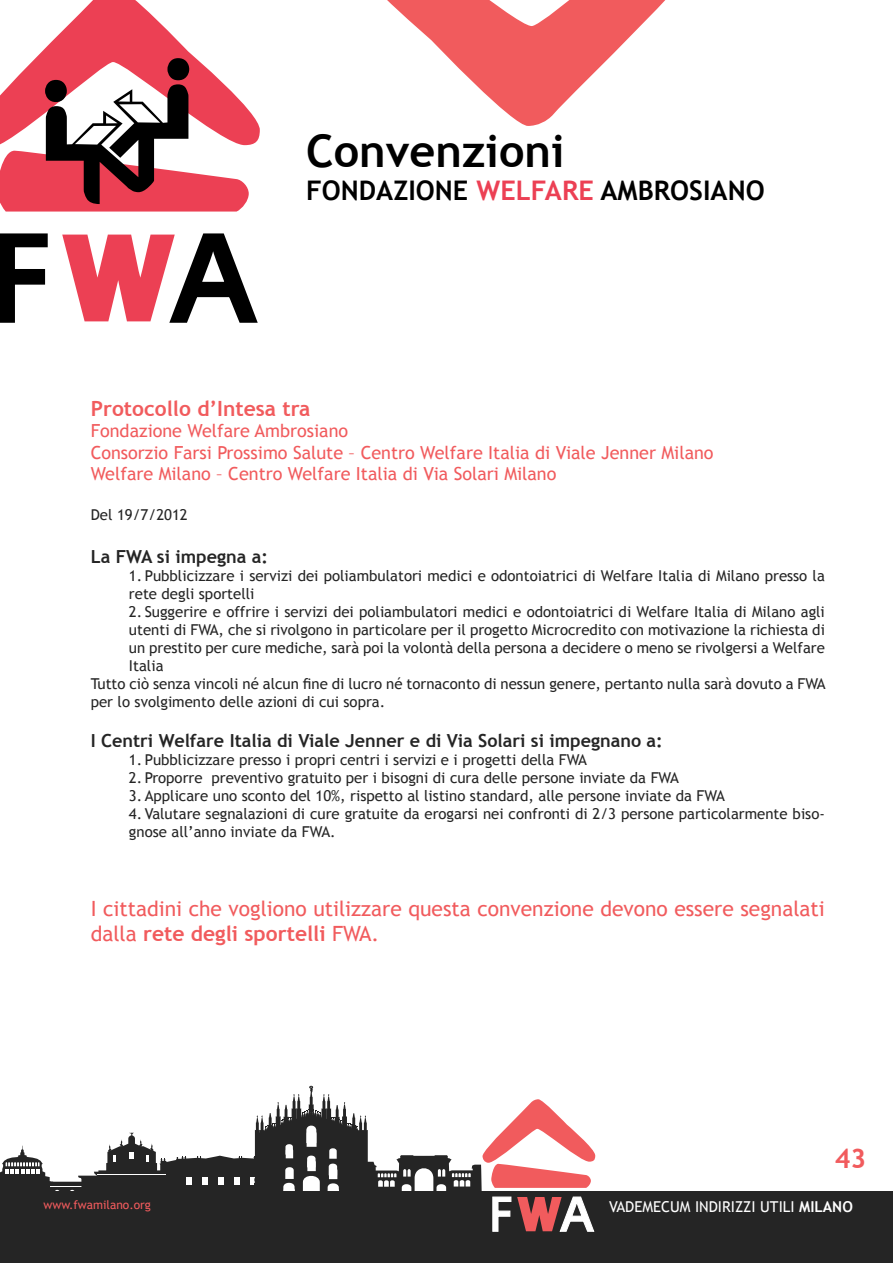
<style>
.page{position:relative;width:893px;height:1263px;background:#fff}
.page>*{position:absolute;margin:0;border:0;box-sizing:border-box;transform-origin:0 0}
.t1{font:700 45px "Trebuchet MS";color:#000}
.t2{font:700 27px "Trebuchet MS";color:#000}
.t3{font:700 27px "Trebuchet MS";color:#f15b5d}
.t4{font:21px/25.2px "Trebuchet MS";color:#f15b5d}
.t5{font:700 21px "Trebuchet MS";color:#f15b5d}
.t6{font:18px/21.6px "Trebuchet MS";color:#f15b5d}
.t7{font:700 18px "Trebuchet MS";color:#252525}
.t8{font:15px/18px "Trebuchet MS";color:#252525}
.t9{font:15px "Trebuchet MS";color:#fff}
.t10{font:12px "Trebuchet MS";color:#f15b5d}
.s1{color:#ec4054}
.s2{font-weight:700}
</style>
<div class="page">
<svg style="left:387px;top:0;width:279px;height:126px"></svg>
<div style="left:0;top:1192px;width:893px;height:71px;background:#252525"></div>
<svg style="left:0;top:1086px;width:595px;height:146px"></svg>
<svg style="left:0;top:233px;width:48px;height:90px"></svg>
<svg style="left:62px;top:233px;width:196px;height:90px"></svg>
<svg style="left:0;top:0;width:260px;height:212px"></svg>
<h1 class="t1" style="left:306px;top:123px;width:260px">Convenzioni</h1>
<h2 class="t2" style="left:306px;top:173px;width:460px">FONDAZIONE <span class="s1">WELFARE</span> AMBROSIANO</h2>
<h3 class="t5" style="left:91px;top:395px;width:221px">Protocollo d’Intesa tra</h3>
<p class="t6" style="left:91px;top:420px;width:624px">Fondazione Welfare Ambrosiano<br>Consorzio Farsi Prossimo Salute – Centro Welfare Italia di Viale Jenner Milano<br>Welfare Milano – Centro Welfare Italia di Via Solari Milano</p>
<p class="t8" style="left:91px;top:506px;width:99px">Del 19/7/2012</p>
<p class="t7" style="left:91px;top:545px;width:179px">La FWA si impegna a:</p>
<p class="t8" style="left:129px;top:567px;width:697px">1. Pubblicizzare i servizi dei poliambulatori medici e odontoiatrici di Welfare Italia di Milano presso la rete degli sportelli</p>
<p class="t8" style="left:129px;top:603px;width:697px">2. Suggerire e offrire i servizi dei poliambulatori medici e odontoiatrici di Welfare Italia di Milano agli</p>
<p class="t8" style="left:129px;top:621px;width:697px">utenti di FWA, che si rivolgono in particolare per il progetto Microcredito con motivazione la richiesta di</p>
<p class="t8" style="left:129px;top:639px;width:697px">un prestito per cure mediche, sarà poi la volontà della persona a decidere o meno se rivolgersi a Welfare</p>
<p class="t8" style="left:129px;top:657px;width:36px">Italia</p>
<p class="t8" style="left:91px;top:675px;width:736px">Tutto ciò senza vincoli né alcun fine di lucro né tornaconto di nessun genere, pertanto nulla sarà dovuto a FWA</p>
<p class="t8" style="left:91px;top:693px;width:296px">per lo svolgimento delle azioni di cui sopra.</p>
<p class="t7" style="left:91px;top:729px;width:574px">I Centri Welfare Italia di Viale Jenner e di Via Solari si impegnano a:</p>
<p class="t8" style="left:129px;top:751px;width:460px">1. Pubblicizzare presso i propri centri i servizi e i progetti della FWA</p>
<p class="t8" style="left:129px;top:769px;width:551px">2. Proporre preventivo gratuito per i bisogni di cura delle persone inviate da FWA</p>
<p class="t8" style="left:129px;top:787px;width:597px">3. Applicare uno sconto del 10%, rispetto al listino standard, alle persone inviate da FWA</p>
<p class="t8" style="left:129px;top:805px;width:697px">4. Valutare segnalazioni di cure gratuite da erogarsi nei confronti di 2/3 persone particolarmente biso&shy;gnose all’anno inviate da FWA.</p>
<h3 class="t4" style="left:91px;top:896px;width:736px">I cittadini che vogliono utilizzare questa convenzione devono essere segnalati dalla <span class="s2">rete degli sportelli</span> FWA.</h3>
<h2 class="t3" style="left:835px;top:1141px;width:33px">43</h2>
<p class="t10" style="left:44px;top:1198px;width:109px">www.fwamilano.org</p>
<p class="t9" style="left:609px;top:1198px;width:245px">VADEMECUM INDIRIZZI UTILI <span class="s2">MILANO</span></p>
</div>
